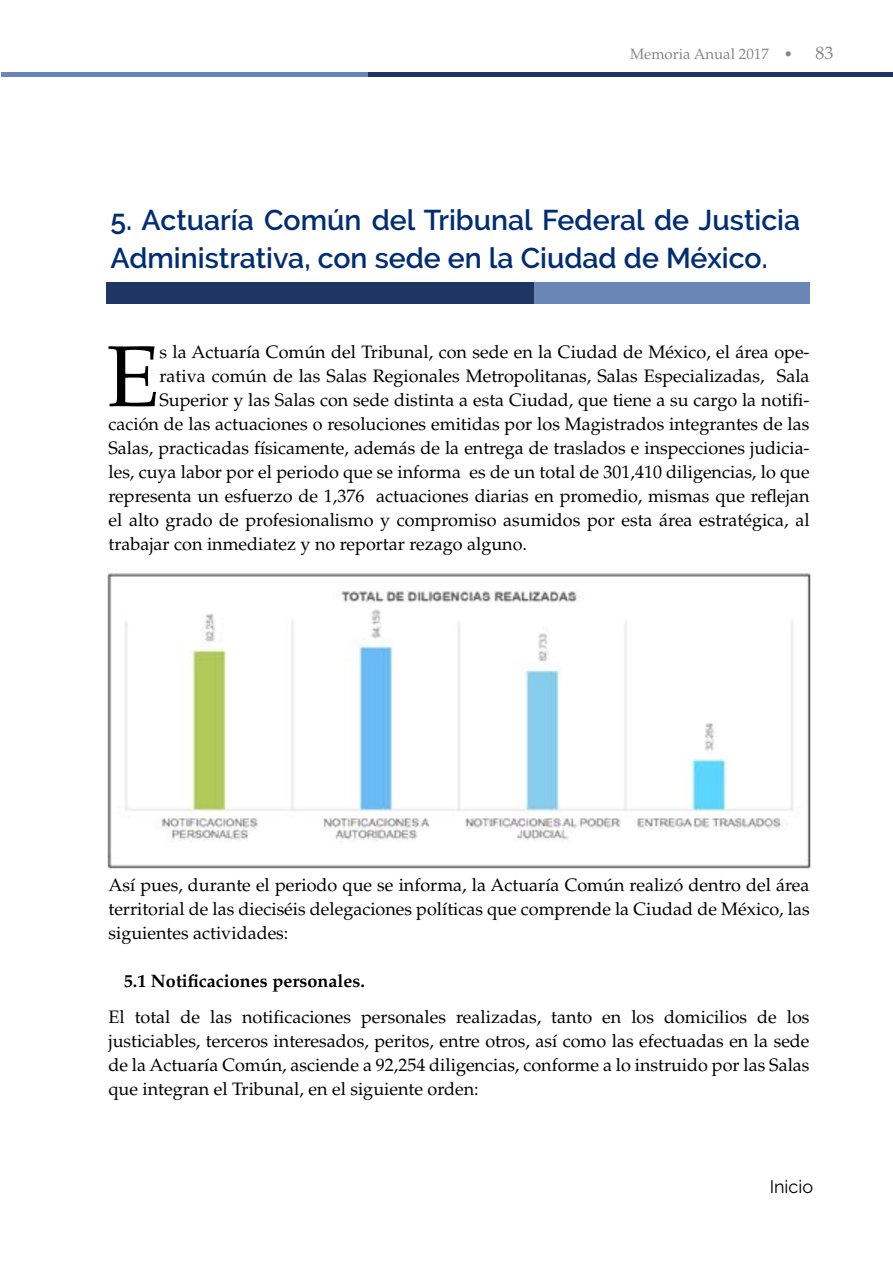
<style>
.page{position:relative;width:893px;height:1263px;background:#fff}
.page>*{position:absolute;margin:0;border:0;box-sizing:border-box;transform-origin:0 0}
.t1{font:86.55px "Palatino LT Std";color:#000}
.t2{font:600 28.5px/37.5px "Raleway";color:#002d73}
.t3{font:18px/24px "Palatino LT Std";color:#000;text-align:justify}
.t4{font:700 18px "Palatino LT Std";color:#000}
.t5{font:18px "Raleway";color:#000}
.t6{font:15px "Palatino LT Std";color:#878787}
.s1{font-size:18px}
</style>
<div class="page">
<div style="left:0;top:72px;width:368px;height:5px;background:#6a86b7"></div>
<div style="left:368px;top:72px;width:525px;height:5px;background:#1f3664"></div>
<div style="left:106px;top:283px;width:429px;height:21px;background:#1f3664"></div>
<div style="left:534px;top:283px;width:276px;height:21px;background:#6a86b7"></div>
<img style="left:107px;top:569px;width:704px;height:300px">
<hr style="left:0;top:27px;width:1px;height:100px;background:#fff">
<p class="t6" style="left:630px;top:45px;width:205px">Memoria Anual 2017 • <span class="s1">83</span></p>
<h2 class="t2" style="left:111px;top:201px;width:691px">5. Actuaría Común del Tribunal Federal de Justicia<br>Administrativa, con sede en la Ciudad de México.</h2>
<h1 class="t1" style="left:107px;top:326px;width:54px">E</h1>
<p class="t3" style="left:159px;top:340px;width:652px">s la Actuaría Común del Tribunal, con sede en la Ciudad de México, el área ope-</p>
<p class="t3" style="left:159px;top:364px;width:652px">rativa común de las Salas Regionales Metropolitanas, Salas Especializadas, Sala</p>
<p class="t3" style="left:159px;top:388px;width:652px">Superior y las Salas con sede distinta a esta Ciudad, que tiene a su cargo la notifi-</p>
<p class="t3" style="left:108px;top:412px;width:702px">cación de las actuaciones o resoluciones emitidas por los Magistrados integrantes de las</p>
<p class="t3" style="left:108px;top:436px;width:703px">Salas, practicadas físicamente, además de la entrega de traslados e inspecciones judicia-</p>
<p class="t3" style="left:108px;top:460px;width:703px">les, cuya labor por el periodo que se informa es de un total de 301,410 diligencias, lo que</p>
<p class="t3" style="left:108px;top:484px;width:703px">representa un esfuerzo de 1,376 actuaciones diarias en promedio, mismas que reflejan</p>
<p class="t3" style="left:108px;top:508px;width:703px">el alto grado de profesionalismo y compromiso asumidos por esta área estratégica, al</p>
<p class="t3" style="left:108px;top:532px;width:420px">trabajar con inmediatez y no reportar rezago alguno.</p>
<p class="t3" style="left:108px;top:874px;width:703px">Así pues, durante el periodo que se informa, la Actuaría Común realizó dentro del área territorial de las dieciséis delegaciones políticas que comprende la Ciudad de México, las siguientes actividades:</p>
<p class="t4" style="left:124px;top:971px;width:242px">5.1 Notificaciones personales.</p>
<p class="t3" style="left:108px;top:1006px;width:703px">El total de las notificaciones personales realizadas, tanto en los domicilios de los justiciables, terceros interesados, peritos, entre otros, así como las efectuadas en la sede de la Actuaría Común, asciende a 92,254 diligencias, conforme a lo instruido por las Salas que integran el Tribunal, en el siguiente orden:</p>
<p class="t5" style="left:770px;top:1176px;width:45px">Inicio</p>
</div>
